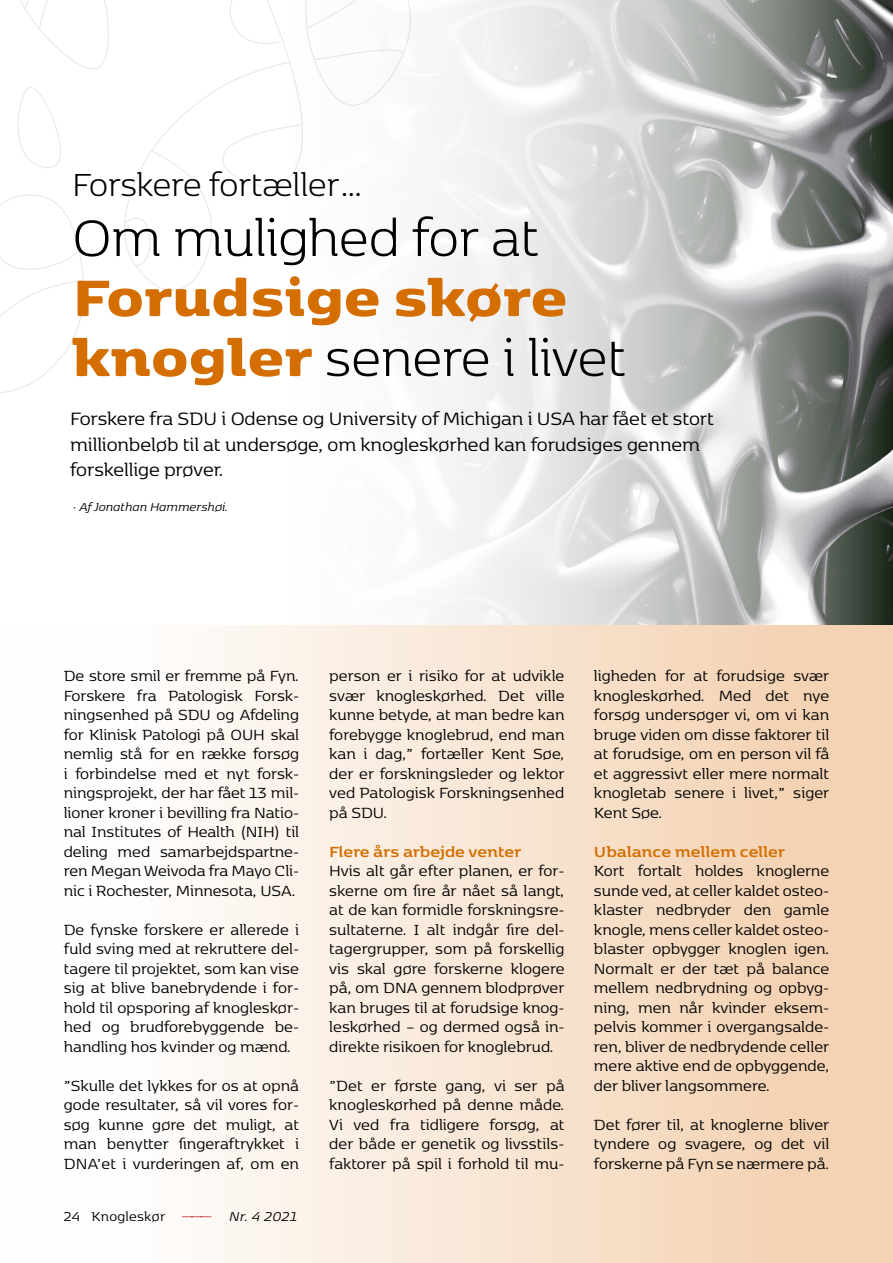
<style>
.page{position:relative;width:893px;height:1263px;background:#fff}
.page>*{position:absolute;margin:0;border:0;box-sizing:border-box;transform-origin:0 0}
.t1{font:900 60px/60px "Kobenhavn";color:#d46e00}
.t2{font:300 60px "Kobenhavn";color:#000}
.t3{font:300 37.5px "Kobenhavn";color:#000}
.t4{font:21px/25.5px "Kobenhavn";color:#000}
.t5{font:17.25px/19.5px "Kobenhavn";letter-spacing:.005em;color:#000;text-align:justify}
.t6{font:700 17.25px "Kobenhavn";letter-spacing:.005em;color:#d46e00}
.t7{font:15px "Kobenhavn";letter-spacing:.02em;color:#000}
.t8{font:italic 13.5px "Kobenhavn";color:#000}
.s1{font-weight:300;color:#000}
.s2{font-family:"Neo Sans Std";font-weight:300;color:#b10904}
.s3{font-style:italic}
</style>
<div class="page">
<div style="left:0;top:0;width:893px;height:1263px;background:linear-gradient(to right,#fff,#f2ceac)"></div>
<div style="left:0;top:0;width:893px;height:624px;background:#fff"></div>
<img style="left:295px;top:0;width:598px;height:624px">
<h2 class="t3" style="left:72px;top:171px;width:293px">Forskere fortæller…</h2>
<h1 class="t2" style="left:72px;top:216px;width:468px">Om mulighed for at</h1>
<h1 class="t1" style="left:72px;top:271px;width:555px">Forudsige skøre knogler <span class="s1">senere i livet</span></h1>
<p class="t4" style="left:70px;top:407px;width:645px">Forskere fra SDU i Odense og University of Michigan i USA har fået et stort millionbeløb til at undersøge, om knogleskørhed kan forudsiges gennem forskellige prøver.</p>
<p class="t8" style="left:72px;top:502px;width:157px">· Af Jonathan Hammershøi.</p>
<p class="t5" style="left:64px;top:667px;width:237px">De store smil er fremme på Fyn.<br>Forskere fra Patologisk Forsk&shy;ningsenhed på SDU og Afdeling for Klinisk Patologi på OUH skal nemlig stå for en række forsøg i forbindelse med et nyt forsk&shy;ningsprojekt, der har fået 13 mil&shy;lioner kroner i bevilling fra Natio&shy;nal Institutes of Health (NIH) til deling med samarbejdspartne&shy;ren Megan Weivoda fra Mayo Cli&shy;nic i Rochester, Minnesota, USA.</p>
<p class="t5" style="left:64px;top:921px;width:237px">De fynske forskere er allerede i fuld sving med at rekruttere del&shy;tagere til projektet, som kan vise sig at blive banebrydende i for&shy;hold til opsporing af knogleskør&shy;hed og brudforebyggende be&shy;handling hos kvinder og mænd.</p>
<p class="t5" style="left:64px;top:1077px;width:237px">”Skulle det lykkes for os at opnå gode resultater, så vil vores for&shy;søg kunne gøre det muligt, at man benytter fingeraftrykket i DNA’et i vurderingen af, om en</p>
<p class="t7" style="left:64px;top:1211px;width:234px">24 Knogleskør <span class="s2">———</span> <span class="s3">Nr. 4 2021</span></p>
<p class="t5" style="left:329px;top:667px;width:237px">person er i risiko for at udvikle svær knogleskørhed. Det ville kunne betyde, at man bedre kan forebygge knoglebrud, end man kan i dag,” fortæller Kent Søe, der er forskningsleder og lektor ved Patologisk Forskningsenhed på SDU.</p>
<p class="t6" style="left:329px;top:845px;width:193px">Flere års arbejde venter</p>
<p class="t5" style="left:329px;top:862px;width:237px">Hvis alt går efter planen, er for&shy;skerne om fire år nået så langt, at de kan formidle forskningsre&shy;sultaterne. I alt indgår fire del&shy;tagergrupper, som på forskellig vis skal gøre forskerne klogere på, om DNA gennem blodprøver kan bruges til at forudsige knog&shy;leskørhed – og dermed også in&shy;direkte risikoen for knoglebrud.</p>
<p class="t5" style="left:329px;top:1077px;width:237px">”Det er første gang, vi ser på knogleskørhed på denne måde.<br>Vi ved fra tidligere forsøg, at der både er genetik og livsstils&shy;faktorer på spil i forhold til mu-</p>
<p class="t5" style="left:594px;top:667px;width:237px">ligheden for at forudsige svær knogleskørhed. Med det nye forsøg undersøger vi, om vi kan bruge viden om disse faktorer til at forudsige, om en person vil få et aggressivt eller mere normalt knogletab senere i livet,” siger Kent Søe.</p>
<p class="t6" style="left:594px;top:845px;width:193px">Ubalance mellem celler</p>
<p class="t5" style="left:594px;top:862px;width:237px">Kort fortalt holdes knoglerne sunde ved, at celler kaldet osteo&shy;klaster nedbryder den gamle knogle, mens celler kaldet osteo&shy;blaster opbygger knoglen igen.<br>Normalt er der tæt på balance mellem nedbrydning og opbyg&shy;ning, men når kvinder eksem&shy;pelvis kommer i overgangsalde&shy;ren, bliver de nedbrydende celler mere aktive end de opbyggende, der bliver langsommere.</p>
<p class="t5" style="left:594px;top:1116px;width:237px">Det fører til, at knoglerne bliver tyndere og svagere, og det vil forskerne på Fyn se nærmere på.</p>
</div>
